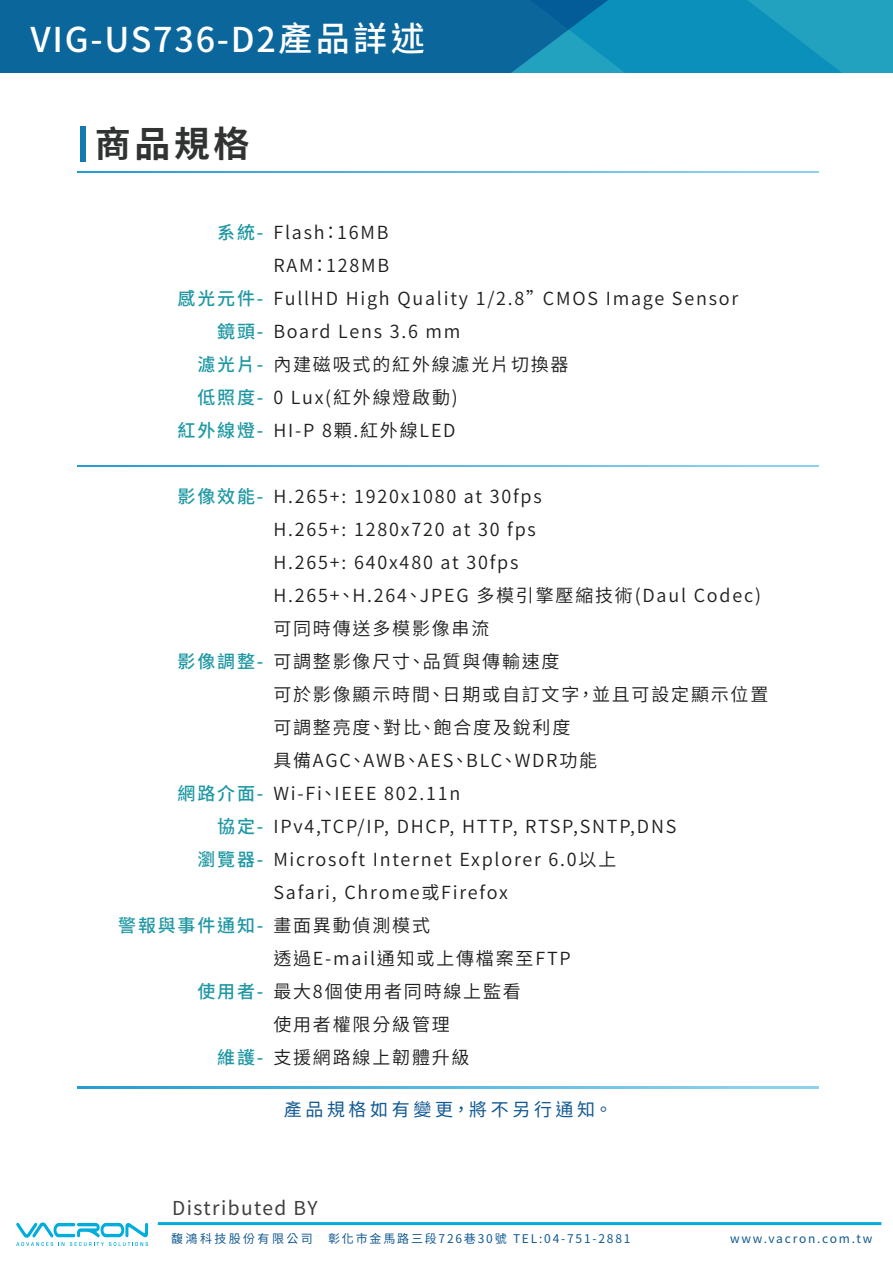
<style>
.page{position:relative;width:893px;height:1263px;background:#fff}
.page>*{position:absolute;margin:0;border:0;box-sizing:border-box;transform-origin:0 0}
.t1{font:700 36px "Noto Sans CJ Ktc";color:#313333}
.t2{font:500 34.2px "Noto Sans CJ Ktc";letter-spacing:.05em;color:#fff}
.t3{font:19.2px "Noto Sans CJ Ktc";letter-spacing:.075em;color:#3f3f3f}
.t4{font:600 18px/33px "Noto Sans CJ Ktc";letter-spacing:.1em;color:#1e1e1e}
.t5{font:500 18px/33px "Noto Sans CJ Ktc";letter-spacing:.1em;color:#2098a4;text-align:right}
.t6{font:18px "Noto Sans Mono CJ Ktc";letter-spacing:.2em;color:#125992}
.t7{font:12px "Noto Sans CJ Ktc";letter-spacing:.15em;color:#125992}
.t8{font:12px "Noto Sans CJ Ktc";letter-spacing:.2em;color:#125992}
</style>
<div class="page">
<svg style="left:77px;top:465px;width:741px;height:1px"></svg>
<svg style="left:77px;top:1087px;width:741px;height:1px"></svg>
<svg style="left:754px;top:0;width:139px;height:73px;background:#1b9cbe"></svg>
<svg style="left:0;top:0;width:754px;height:73px;background:#0b71a3"></svg>
<svg style="left:77px;top:171px;width:741px;height:1px"></svg>
<div style="left:80px;top:127px;width:6px;height:35px;background:#127bae"></div>
<svg style="left:16px;top:1222px;width:132px;height:24px"></svg>
<hr style="left:158px;top:1222px;width:723px;height:3px;background:#00addb">
<h2 class="t2" style="left:31px;top:20px;width:396px">VIG-US736-D2產品詳述</h2>
<h1 class="t1" style="left:95px;top:124px;width:156px">商品規格</h1>
<p class="t5" style="left:217px;top:216px;width:48px">系統-</p>
<p class="t5" style="left:178px;top:282px;width:87px">感光元件-鏡頭-<br>濾光片-低照度-紅外線燈-</p>
<p class="t4" style="left:273px;top:216px;width:466px">Flash：16MB<br>RAM：128MB<br>FullHD High Quality 1/2.8”CMOS Image Sensor<br>Board Lens 3.6 mm<br>內建磁吸式的紅外線濾光片切換器<br>0 Lux(紅外線燈啟動)<br>HI-P 8顆.紅外線LED</p>
<p class="t5" style="left:178px;top:480px;width:87px">影像效能-</p>
<p class="t5" style="left:178px;top:645px;width:87px">影像調整-</p>
<p class="t5" style="left:178px;top:777px;width:87px">網路介面-協定-<br>瀏覽器-</p>
<p class="t5" style="left:118px;top:909px;width:147px">警報與事件通知-</p>
<p class="t5" style="left:197px;top:975px;width:67px">使用者-</p>
<p class="t5" style="left:217px;top:1041px;width:48px">維護-</p>
<p class="t4" style="left:273px;top:480px;width:496px">H.265+: 1920x1080 at 30fps<br>H.265+: 1280x720 at 30 fps<br>H.265+: 640x480 at 30fps<br>H.265+、H.264、JPEG 多模引擎壓縮技術(Daul Codec)可同時傳送多模影像串流<br>可調整影像尺寸、品質與傳輸速度<br>可於影像顯示時間、日期或自訂文字，並且可設定顯示位置可調整亮度、對比、飽合度及銳利度<br>具備AGC、AWB、AES、BLC、WDR功能<br>Wi-Fi、IEEE 802.11n<br>IPv4,TCP/IP, DHCP, HTTP, RTSP,SNTP,DNS<br>Microsoft Internet Explorer 6.0以上<br>Safari, Chrome或Firefox<br>畫面異動偵測模式<br>透過E-mail通知或上傳檔案至FTP<br>最大8個使用者同時線上監看<br>使用者權限分級管理<br>支援網路線上韌體升級</p>
<p class="t6" style="left:284px;top:1099px;width:330px">產品規格如有變更，將不另行通知。</p>
<p class="t3" style="left:172px;top:1197px;width:147px">Distributed BY</p>
<p class="t8" style="left:171px;top:1232px;width:143px">馥鴻科技股份有限公司</p>
<p class="t7" style="left:328px;top:1232px;width:304px">彰化市金馬路三段726巷30號 TEL:04-751-2881</p>
<p class="t7" style="left:730px;top:1232px;width:144px">www.vacron.com.tw</p>
</div>
